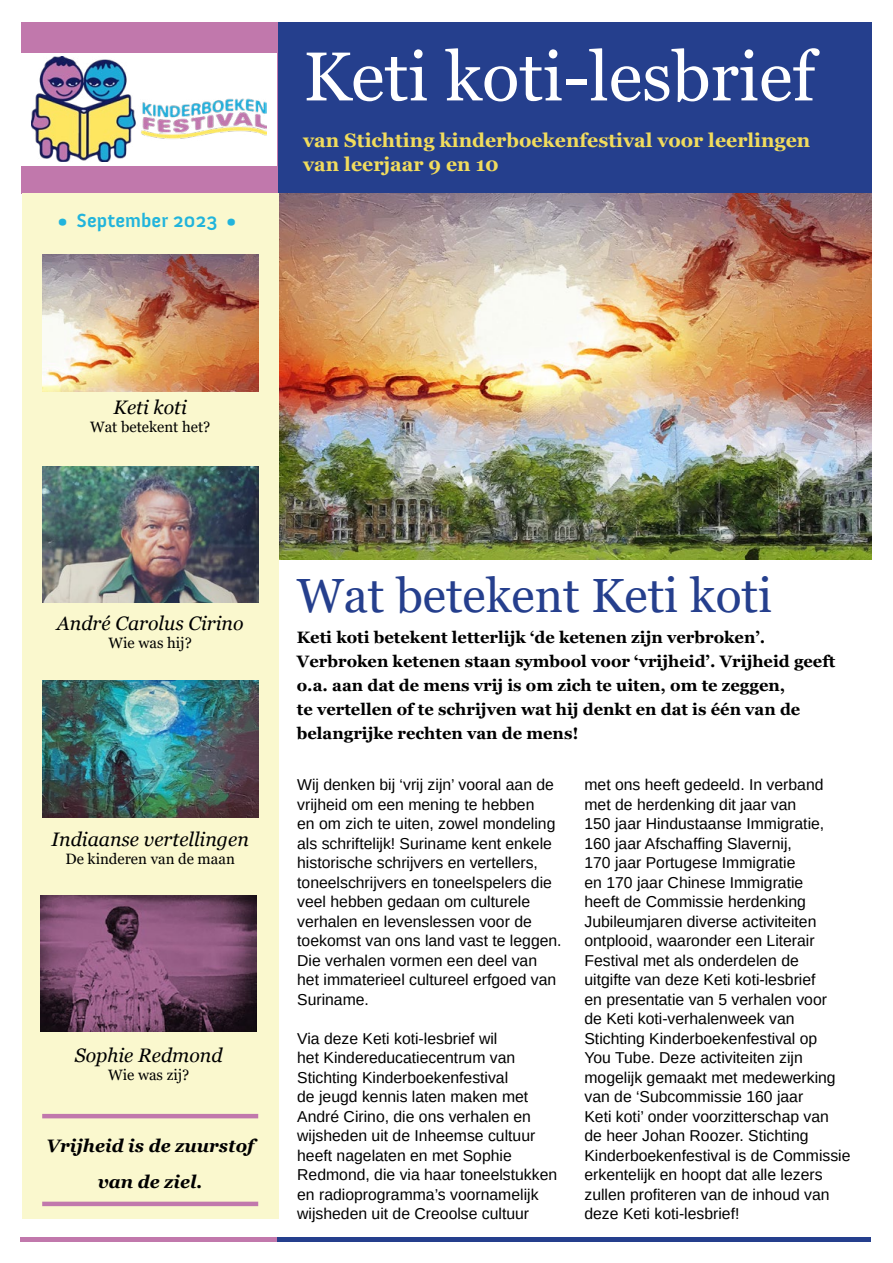
<style>
.page{position:relative;width:893px;height:1263px;background:#fff}
.page>*{position:absolute;margin:0;border:0;box-sizing:border-box;transform-origin:0 0}
.t1{font:69px "Georgia";color:#fff}
.t2{font:48px "Georgia";color:#253f8d}
.t3{font:700 19.5px/23.4px "Georgia";color:#f1dc5d}
.t4{font:italic 19.5px "Georgia";color:#000}
.t5{font:700 19.5px "Anivers";color:#21b4dc}
.t6{font:italic 700 18px/36px "Georgia";color:#000;text-align:center}
.t7{font:700 16.5px/24px "Georgia";color:#000}
.t8{font:15.75px/19.5px "Arimo";color:#000}
.t9{font:15px "Georgia";color:#000}
</style>
<div class="page">
<div style="left:278px;top:22px;width:594px;height:171px;background:#253f8d"></div>
<div style="left:21px;top:22px;width:257px;height:171px;background:#c178ac"></div>
<div style="left:277px;top:1237px;width:594px;height:5px;background:#253f8d"></div>
<div style="left:20px;top:1237px;width:257px;height:5px;background:#c178ac"></div>
<img style="left:278px;top:193px;width:593px;height:367px">
<div style="left:22px;top:193px;width:256px;height:1025px;background:#faf8ce"></div>
<img style="left:42px;top:255px;width:216px;height:136px">
<img style="left:42px;top:466px;width:216px;height:137px">
<img style="left:42px;top:681px;width:216px;height:136px">
<hr style="left:42px;top:1114px;width:216px;height:4px;background:#c178ac">
<hr style="left:42px;top:1202px;width:216px;height:4px;background:#c178ac">
<div style="left:18px;top:53px;width:258px;height:112px;background:#fff"></div>
<img style="left:32px;top:57px;width:234px;height:104px">
<img style="left:41px;top:895px;width:216px;height:137px">
<p class="t5" style="left:58px;top:209px;width:180px">• September 2023 •</p>
<h1 class="t1" style="left:303px;top:35px;width:513px">Keti koti-lesbrief</h1>
<p class="t3" style="left:303px;top:129px;width:509px">van Stichting kinderboekenfestival voor leerlingen van leerjaar 9 en 10</p>
<p class="t4" style="left:114px;top:395px;width:75px">Keti koti</p>
<p class="t9" style="left:90px;top:418px;width:122px">Wat betekent het?</p>
<p class="t4" style="left:57px;top:611px;width:188px">André Carolus Cirino</p>
<p class="t9" style="left:109px;top:634px;width:85px">Wie was hij?</p>
<p class="t4" style="left:52px;top:827px;width:199px">Indiaanse vertellingen</p>
<p class="t9" style="left:66px;top:850px;width:171px">De kinderen van de maan</p>
<p class="t4" style="left:75px;top:1043px;width:149px">Sophie Redmond</p>
<p class="t9" style="left:108px;top:1066px;width:83px">Wie was zij?</p>
<p class="t6" style="left:47px;top:1128px;width:209px">Vrijheid is de zuurstof van de ziel.</p>
<h2 class="t2" style="left:297px;top:566px;width:477px">Wat betekent Keti koti</h2>
<p class="t7" style="left:297px;top:625px;width:540px">Keti koti betekent letterlijk ‘de ketenen zijn verbroken’.<br>Verbroken ketenen staan symbool voor ‘vrijheid’. Vrijheid geeft o.a. aan dat de mens vrij is om zich te uiten, om te zeggen,<br>te vertellen of te schrijven wat hij denkt en dat is één van de belangrijke rechten van de mens!</p>
<p class="t8" style="left:297px;top:775px;width:266px">Wij denken bij ‘vrij zijn’ vooral aan de vrijheid om een mening te hebben<br>en om zich te uiten, zowel mondeling als schriftelijk! Suriname kent enkele historische schrijvers en vertellers, toneelschrijvers en toneelspelers die veel hebben gedaan om culturele verhalen en levenslessen voor de toekomst van ons land vast te leggen.<br>Die verhalen vormen een deel van het immaterieel cultureel erfgoed van Suriname.</p>
<p class="t8" style="left:297px;top:1028px;width:262px">Via deze Keti koti-lesbrief wil<br>het Kindereducatiecentrum van Stichting Kinderboekenfestival<br>de jeugd kennis laten maken met André Cirino, die ons verhalen en wijsheden uit de Inheemse cultuur heeft nagelaten en met Sophie Redmond, die via haar toneelstukken en radioprogramma’s voornamelijk wijsheden uit de Creoolse cultuur</p>
<p class="t8" style="left:584px;top:775px;width:268px">met ons heeft gedeeld. In verband met de herdenking dit jaar van<br>150 jaar Hindustaanse Immigratie, 160 jaar Afschaffing Slavernij,<br>170 jaar Portugese Immigratie<br>en 170 jaar Chinese Immigratie<br>heeft de Commissie herdenking Jubileumjaren diverse activiteiten ontplooid, waaronder een Literair Festival met als onderdelen de<br>uitgifte van deze Keti koti-lesbrief<br>en presentatie van 5 verhalen voor<br>de Keti koti-verhalenweek van Stichting Kinderboekenfestival op<br>You Tube. Deze activiteiten zijn mogelijk gemaakt met medewerking van de ‘Subcommissie 160 jaar<br>Keti koti’ onder voorzitterschap van<br>de heer Johan Roozer. Stichting Kinderboekenfestival is de Commissie erkentelijk en hoopt dat alle lezers zullen profiteren van de inhoud van deze Keti koti-lesbrief!</p>
</div>
